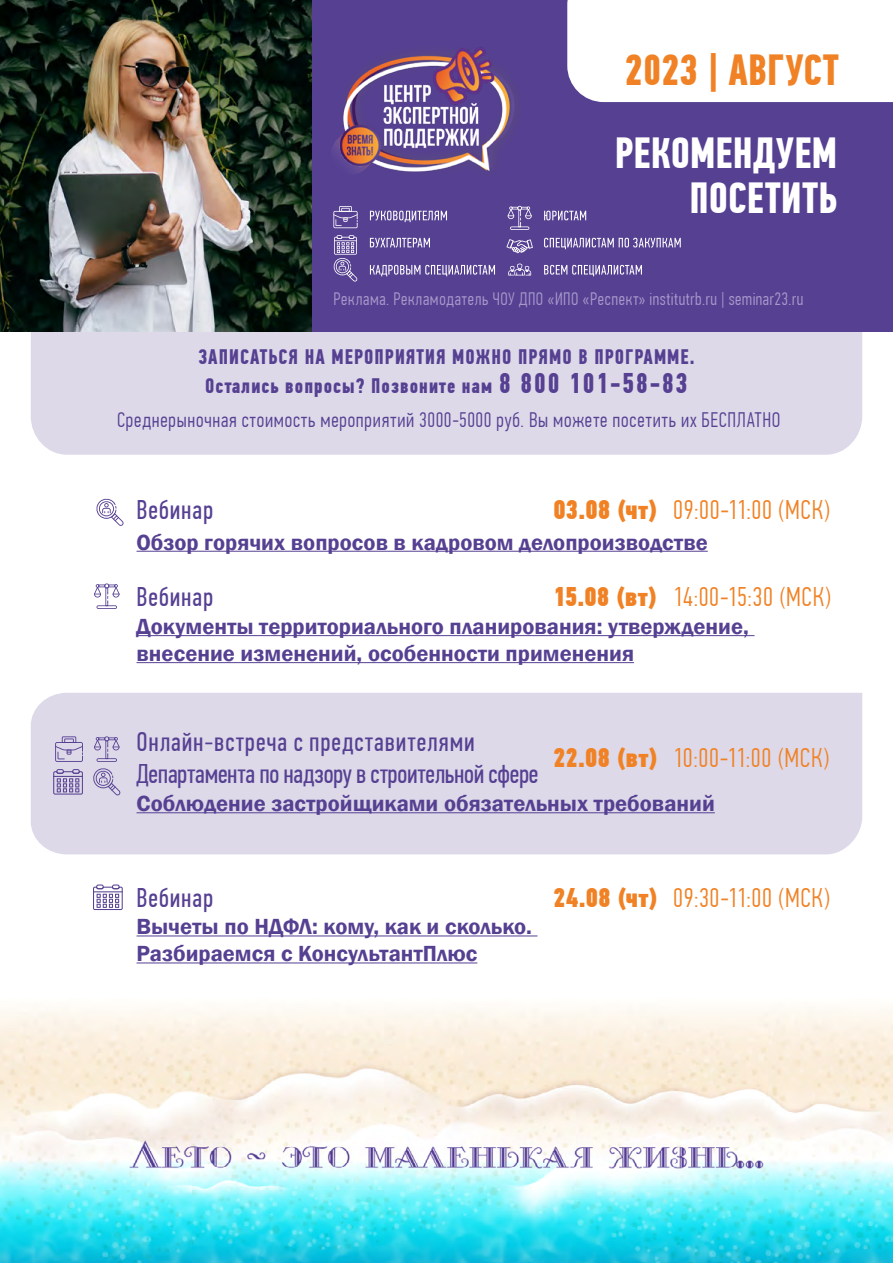
<style>
.page{position:relative;width:893px;height:1263px;background:#fff}
.page>*{position:absolute;margin:0;border:0;box-sizing:border-box;transform-origin:0 0}
.t1{font:700 43.5px/45px "PF Din Text Comp Pro";letter-spacing:.005em;color:#fff;text-align:right}
.t2{font:700 43.5px "PF Din Text Comp Pro";color:#f08225}
.t3{font:300 27px "PF Din Text Comp Pro";letter-spacing:.02em;color:#f08225}
.t4{font:27px/32.4px "PF Din Text Comp Pro";letter-spacing:.005em;color:#564092}
.t5{font:27px "PF Din Text Comp Pro";letter-spacing:.03em;color:#564092}
.t6{font:600 22.5px/27px "Franklin Gothic";color:#564092}
.t7{font:700 21px/28.5px "PF Din Text Comp Pro";letter-spacing:.05em;color:#564092;text-align:center}
.t8{font:300 21px "PF Din Text Comp Pro";letter-spacing:.035em;color:#564092}
.t9{font:300 18px "PF Din Text Comp Pro";letter-spacing:.035em;color:#a79acb}
.s1{font-size:28.5px}
.s2{font-family:"PF Din Text Comp Pro X Black";font-weight:400}
</style>
<div class="page">
<img style="left:1px;top:1007px;width:891px;height:256px">
<div style="left:31px;top:332px;width:831px;height:123px;background:#ddd9e9"></div>
<div style="left:249px;top:0;width:644px;height:332px;background:#564092"></div>
<img style="left:0;top:0;width:311px;height:332px">
<div style="left:567px;top:0;width:326px;height:102px;background:#fff"></div>
<img style="left:333px;top:47px;width:183px;height:126px">
<svg style="left:370px;top:211px;width:77px;height:11px"></svg>
<svg style="left:370px;top:265px;width:125px;height:11px"></svg>
<svg style="left:544px;top:211px;width:42px;height:9px"></svg>
<svg style="left:370px;top:238px;width:60px;height:10px"></svg>
<svg style="left:544px;top:238px;width:137px;height:11px"></svg>
<svg style="left:544px;top:265px;width:98px;height:11px"></svg>
<svg style="left:333px;top:206px;width:25px;height:22px"></svg>
<svg style="left:506px;top:239px;width:27px;height:14px"></svg>
<hr style="left:510px;top:226px;width:19px;height:4px;background:#ddd8e9;border-radius:2px">
<svg style="left:508px;top:206px;width:24px;height:23px"></svg>
<svg style="left:333px;top:235px;width:25px;height:47px"></svg>
<svg style="left:508px;top:264px;width:23px;height:11px"></svg>
<div style="left:31px;top:693px;width:831px;height:161px;background:#ddd9e9"></div>
<svg style="left:53px;top:769px;width:30px;height:25px"></svg>
<svg style="left:93px;top:884px;width:30px;height:26px"></svg>
<hr style="left:97px;top:758px;width:20px;height:4px;background:#6b589f;border-radius:2px">
<svg style="left:94px;top:736px;width:26px;height:25px"></svg>
<hr style="left:97px;top:605px;width:20px;height:4px;background:#705da3;border-radius:2px">
<svg style="left:94px;top:583px;width:26px;height:25px"></svg>
<svg style="left:92px;top:767px;width:29px;height:28px"></svg>
<svg style="left:96px;top:498px;width:28px;height:28px"></svg>
<hr style="left:137px;top:551px;width:571px;height:1px;background:#564092">
<hr style="left:137px;top:635px;width:617px;height:1px;background:#564092">
<hr style="left:137px;top:662px;width:497px;height:1px;background:#564092">
<hr style="left:137px;top:812px;width:578px;height:1px;background:#564092">
<hr style="left:137px;top:935px;width:400px;height:1px;background:#564092">
<hr style="left:137px;top:962px;width:340px;height:1px;background:#564092">
<svg style="left:55px;top:736px;width:28px;height:26px"></svg>
<h1 class="t2" style="left:625px;top:43px;width:216px">2023 | АВГУСТ</h1>
<h1 class="t1" style="left:615px;top:130px;width:224px">РЕКОМЕНДУЕМ<br>ПОСЕТИТЬ</h1>
<p class="t9" style="left:333px;top:288px;width:471px">Реклама. Рекламодатель ЧОУ ДПО «ИПО «Респект» institutrb.ru | seminar23.ru</p>
<p class="t7" style="left:198px;top:343px;width:498px">ЗАПИСАТЬСЯ НА МЕРОПРИЯТИЯ МОЖНО ПРЯМО В ПРОГРАММЕ.<br>Остались вопросы? Позвоните нам <span class="s1">8 800 101-58-83</span></p>
<p class="t8" style="left:117px;top:408px;width:665px">Среднерыночная стоимость мероприятий 3000-5000 руб. Вы можете посетить их БЕСПЛАТНО</p>
<p class="t5" style="left:137px;top:495px;width:78px">Вебинар</p>
<p class="t3" style="left:553px;top:494px;width:278px"><span class="s2">03.08 (чт)</span> 09:00-11:00 (МСК)</p>
<p class="t6" style="left:137px;top:529px;width:573px">Обзор горячих вопросов в кадровом делопроизводстве</p>
<p class="t5" style="left:137px;top:583px;width:78px">Вебинар</p>
<p class="t3" style="left:553px;top:581px;width:279px"><span class="s2">15.08 (вт)</span> 14:00-15:30 (МСК)</p>
<p class="t6" style="left:137px;top:613px;width:614px">Документы территориального планирования: утверждение, внесение изменений, особенности применения</p>
<p class="t4" style="left:137px;top:726px;width:404px">Онлайн-встреча с представителями<br>Департамента по надзору в строительной сфере</p>
<p class="t3" style="left:553px;top:742px;width:277px"><span class="s2">22.08 (вт)</span> 10:00-11:00 (МСК)</p>
<p class="t6" style="left:137px;top:790px;width:580px">Соблюдение застройщиками обязательных требований</p>
<p class="t5" style="left:137px;top:883px;width:78px">Вебинар</p>
<p class="t3" style="left:553px;top:882px;width:278px"><span class="s2">24.08 (чт)</span> 09:30-11:00 (МСК)</p>
<p class="t6" style="left:137px;top:913px;width:397px">Вычеты по НДФЛ: кому, как и сколько.<br>Разбираемся с КонсультантПлюс</p>
</div>
